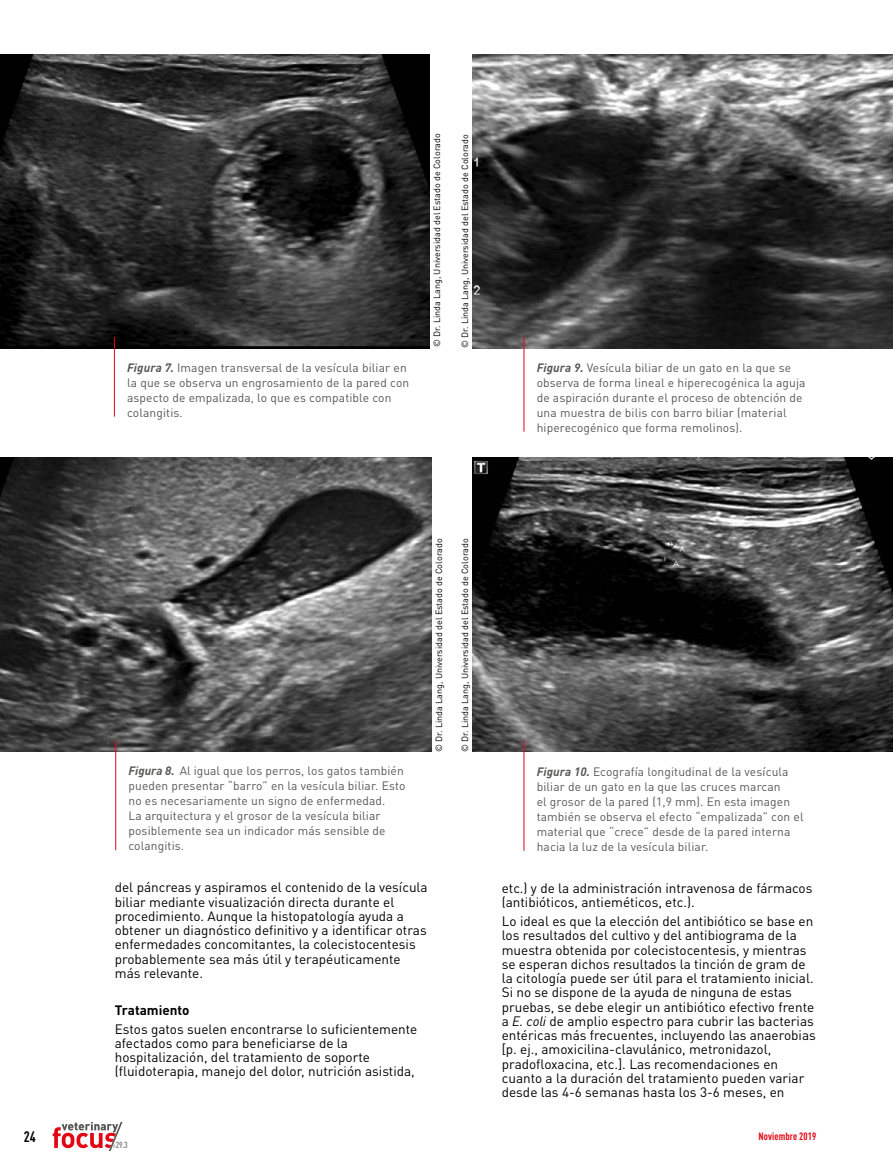
<style>
.page{position:relative;width:893px;height:1170px;background:#fff}
.page>*{position:absolute;margin:0;border:0;box-sizing:border-box;transform-origin:0 0}
.t1{font:700 condensed 15px "DIN Pro";color:#000}
.GB_texte_courant{font:13.5px/14.2px "DIN Pro";color:#000}
.GB_texte_courant-2{font:700 13.5px "DIN Pro";color:#000}
.titre_legende_HAUT{font:12px/15px "DIN Pro";letter-spacing:.01em;color:#575756}
.t2{font:700 condensed 10.5px "DIN Pro";letter-spacing:.01em;color:#e30613}
.t3{font:9px "DIN Pro";color:#000}
.t4{font:700 condensed 8.85px "DIN Pro";color:#878787}
.s1{font-weight:700;font-style:italic}
.s2{font-style:italic}
.s3{font-weight:400;font-size:5.25px}
</style>
<div class="page">
<img style="left:472px;top:457px;width:421px;height:294px">
<hr style="left:524px;top:741px;width:1px;height:109px;background:#e30613">
<img style="left:472px;top:54px;width:421px;height:294px">
<hr style="left:524px;top:337px;width:1px;height:94px;background:#e30613">
<img style="left:0;top:54px;width:429px;height:294px">
<hr style="left:114px;top:337px;width:1px;height:79px;background:#e30613">
<img style="left:0;top:457px;width:431px;height:294px">
<hr style="left:115px;top:740px;width:1px;height:110px;background:#e30613">
<svg style="left:53px;top:1122px;width:70px;height:28px"></svg>
<p class="titre_legende_HAUT" style="left:127px;top:359px;width:284px"><span class="s1">Figura 7.</span> Imagen transversal de la vesícula biliar en la que se observa un engrosamiento de la pared con aspecto de empalizada, lo que es compatible con colangitis.</p>
<p class="t3" style="left:430px;top:347px;width:215px;rotate:-90deg">© Dr. Linda Lang, Universidad del Estado de Colorado</p>
<p class="t3" style="left:458px;top:348px;width:215px;rotate:-90deg">© Dr. Linda Lang, Universidad del Estado de Colorado</p>
<p class="titre_legende_HAUT" style="left:537px;top:359px;width:270px"><span class="s1">Figura 9.</span> Vesícula biliar de un gato en la que se observa de forma lineal e hiperecogénica la aguja de aspiración durante el proceso de obtención de una muestra de bilis con barro biliar (material hiperecogénico que forma remolinos).</p>
<p class="titre_legende_HAUT" style="left:128px;top:762px;width:278px"><span class="s1">Figura 8.</span> Al igual que los perros, los gatos también pueden presentar “barro” en la vesícula biliar. Esto no es necesariamente un signo de enfermedad.<br>La arquitectura y el grosor de la vesícula biliar posiblemente sea un indicador más sensible de colangitis.</p>
<p class="t3" style="left:432px;top:751px;width:215px;rotate:-90deg">© Dr. Linda Lang, Universidad del Estado de Colorado</p>
<p class="GB_texte_courant" style="left:115px;top:879px;width:314px">del páncreas y aspiramos el contenido de la vesícula biliar mediante visualización directa durante el procedimiento. Aunque la histopatología ayuda a obtener un diagnóstico definitivo y a identificar otras enfermedades concomitantes, la colecistocentesis probablemente sea más útil y terapéuticamente más relevante.</p>
<p class="GB_texte_courant-2" style="left:115px;top:998px;width:76px">Tratamiento</p>
<p class="GB_texte_courant" style="left:115px;top:1020px;width:304px">Estos gatos suelen encontrarse lo suficientemente afectados como para beneficiarse de la hospitalización, del tratamiento de soporte (fluidoterapia, manejo del dolor, nutrición asistida,</p>
<p class="t3" style="left:458px;top:751px;width:215px;rotate:-90deg">© Dr. Linda Lang, Universidad del Estado de Colorado</p>
<p class="titre_legende_HAUT" style="left:537px;top:763px;width:268px"><span class="s1">Figura 10.</span> Ecografía longitudinal de la vesícula biliar de un gato en la que las cruces marcan<br>el grosor de la pared (1,9 mm). En esta imagen también se observa el efecto “empalizada” con el material que “crece” desde de la pared interna hacia la luz de la vesícula biliar.</p>
<p class="GB_texte_courant" style="left:502px;top:880px;width:312px">etc.) y de la administración intravenosa de fármacos (antibióticos, antieméticos, etc.).</p>
<p class="GB_texte_courant" style="left:502px;top:913px;width:315px">Lo ideal es que la elección del antibiótico se base en los resultados del cultivo y del antibiograma de la muestra obtenida por colecistocentesis, y mientras se esperan dichos resultados la tinción de gram de la citología puede ser útil para el tratamiento inicial.<br>Si no se dispone de la ayuda de ninguna de estas pruebas, se debe elegir un antibiótico efectivo frente a <span class="s2">E. coli</span> de amplio espectro para cubrir las bacterias entéricas más frecuentes, incluyendo las anaerobias [p. ej., amoxicilina-clavulánico, metronidazol, pradofloxacina, etc.]. Las recomendaciones en cuanto a la duración del tratamiento pueden variar desde las 4-6 semanas hasta los 3-6 meses, en</p>
<p class="t1" style="left:24px;top:1125px;width:14px">24</p>
<p class="t2" style="left:759px;top:1128px;width:59px">Noviembre 2019</p>
<p class="t4" style="left:113px;top:1138px;width:16px"><span class="s3">#</span>29.3</p>
</div>
